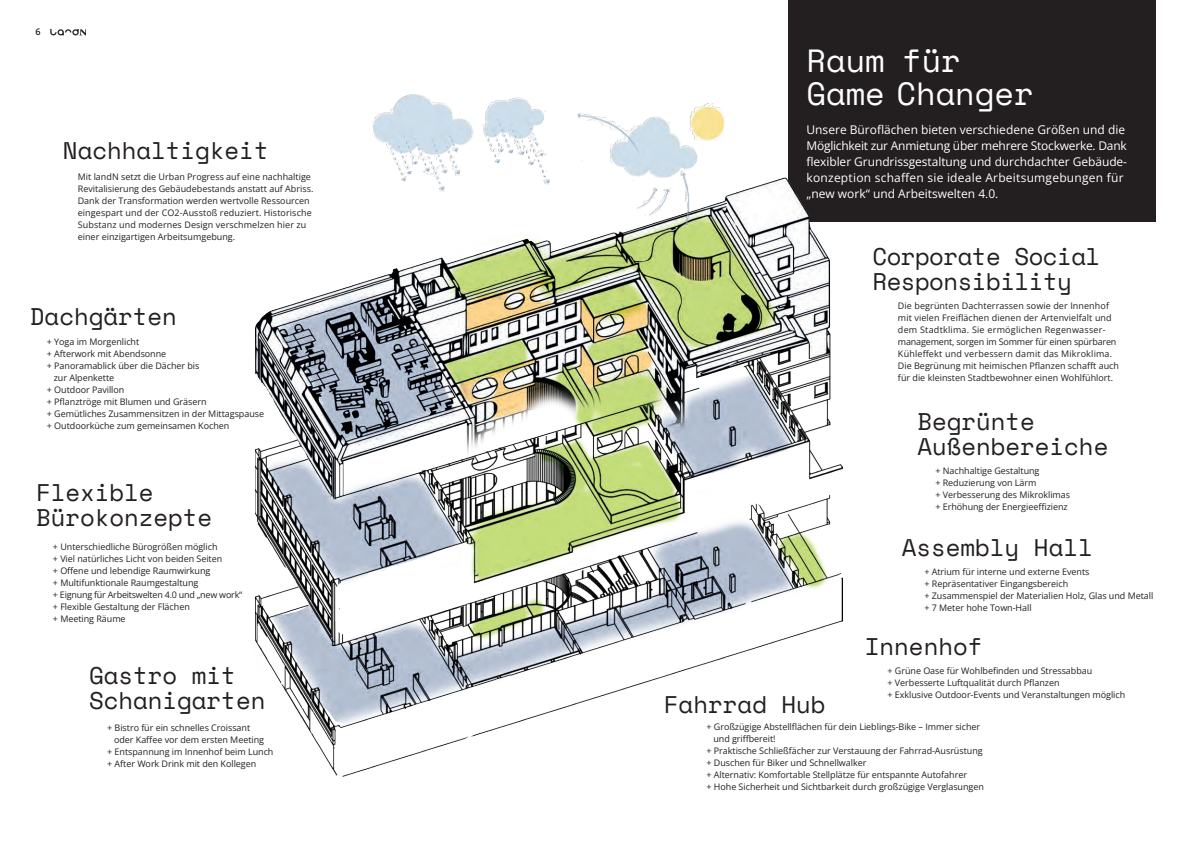
<style>
.page{position:relative;width:1191px;height:842px;background:#fff}
.page>*{position:absolute;margin:0;border:0;box-sizing:border-box;transform-origin:0 0}
.t1{font:32px/33px "Space Mono";color:#fff}
.t2{font:24px/25px "Space Mono";color:#231f20}
.t3{font:24px/25px "Space Mono";letter-spacing:-.02em;color:#231f20}
.t4{font:12px/16px "Open Sans";color:#fff}
.t5{font:9px/12px "Open Sans";letter-spacing:-.005em;color:#231f20}
.t6{font:600 9px "Open Sans";color:#231f20}
</style>
<div class="page">
<div style="left:788px;top:0;width:367px;height:221px;background:#231f20"></div>
<img style="left:256px;top:177px;width:586px;height:600px">
<img style="left:577px;top:103px;width:147px;height:122px">
<img style="left:373px;top:94px;width:179px;height:97px">
<svg style="left:50px;top:29px;width:36px;height:6px"></svg>
<p class="t6" style="left:35px;top:26px;width:7px">6</p>
<h2 class="t2" style="left:63px;top:137px;width:207px">Nachhaltigkeit</h2>
<p class="t5" style="left:78px;top:171px;width:237px">Mit landN setzt die Urban Progress auf eine nachhaltige Revitalisierung des Gebäudebestands anstatt auf Abriss.<br>Dank der Transformation werden wertvolle Ressourcen eingespart und der CO2-Ausstoß reduziert. Historische Substanz und modernes Design verschmelzen hier zu einer einzigartigen Arbeitsumgebung.</p>
<h2 class="t2" style="left:30px;top:303px;width:148px">Dachgärten</h2>
<p class="t5" style="left:47px;top:335px;width:94px">+ Yoga im Morgenlicht</p>
<p class="t5" style="left:47px;top:347px;width:121px">+ Afterwork mit Abendsonne</p>
<p class="t5" style="left:47px;top:359px;width:154px">+ Panoramablick über die Dächer bis</p>
<p class="t5" style="left:54px;top:371px;width:62px">zur Alpenkette</p>
<p class="t5" style="left:47px;top:383px;width:79px">+ Outdoor Pavillon</p>
<p class="t5" style="left:47px;top:395px;width:161px">+ Pflanztröge mit Blumen und Gräsern</p>
<p class="t5" style="left:47px;top:407px;width:219px">+ Gemütliches Zusammensitzen in der Mittagspause</p>
<p class="t5" style="left:47px;top:419px;width:184px">+ Outdoorküche zum gemeinsamen Kochen</p>
<h2 class="t2" style="left:36px;top:479px;width:178px">Flexible<br>Bürokonzepte</h2>
<p class="t5" style="left:53px;top:540px;width:191px">+ Unterschiedliche Bürogrößen möglich<br>+ Viel natürliches Licht von beiden Seiten<br>+ Offene und lebendige Raumwirkung<br>+ Multifunktionale Raumgestaltung<br>+ Eignung für Arbeitswelten 4.0 und „new work“ + Flexible Gestaltung der Flächen<br>+ Meeting Räume</p>
<h2 class="t2" style="left:89px;top:662px;width:178px">Gastro mit<br>Schanigarten</h2>
<p class="t5" style="left:107px;top:721px;width:144px">+ Bistro für ein schnelles Croissant</p>
<p class="t5" style="left:114px;top:733px;width:151px">oder Kaffee vor dem ersten Meeting</p>
<p class="t5" style="left:107px;top:745px;width:168px">+ Entspannung im Innenhof beim Lunch</p>
<p class="t5" style="left:107px;top:757px;width:151px">+ After Work Drink mit den Kollegen</p>
<h1 class="t1" style="left:806px;top:43px;width:229px">Raum für<br>Game Changer</h1>
<p class="t4" style="left:806px;top:122px;width:322px">Unsere Büroflächen bieten verschiedene Größen und die Möglichkeit zur Anmietung über mehrere Stockwerke. Dank flexibler Grundrissgestaltung und durchdachter Gebäude&shy;konzeption schaffen sie ideale Arbeitsumgebungen für „new work“ und Arbeitswelten 4.0.</p>
<h2 class="t3" style="left:872px;top:243px;width:229px">Corporate Social<br>Responsibility</h2>
<p class="t5" style="left:898px;top:299px;width:222px">Die begrünten Dachterrassen sowie der Innenhof mit vielen Freiflächen dienen der Artenvielfalt und dem Stadtklima. Sie ermöglichen Regenwasser&shy;management, sorgen im Sommer für einen spürbaren Kühleffekt und verbessern damit das Mikroklima.<br>Die Begrünung mit heimischen Pflanzen schafft auch für die kleinsten Stadtbewohner einen Wohlfühlort.</p>
<h2 class="t2" style="left:917px;top:408px;width:192px">Begrünte<br>Außenbereiche</h2>
<p class="t5" style="left:935px;top:465px;width:136px">+ Nachhaltige Gestaltung<br>+ Reduzierung von Lärm<br>+ Verbesserung des Mikroklimas + Erhöhung der Energieeffizienz</p>
<h2 class="t2" style="left:901px;top:534px;width:192px">Assembly Hall</h2>
<p class="t5" style="left:924px;top:565px;width:230px">+ Atrium für interne und externe Events<br>+ Repräsentativer Eingangsbereich<br>+ Zusammenspiel der Materialien Holz, Glas und Metall + 7 Meter hohe Town-Hall</p>
<h2 class="t2" style="left:664px;top:692px;width:163px">Fahrrad Hub</h2>
<h2 class="t2" style="left:865px;top:633px;width:119px">Innenhof</h2>
<p class="t5" style="left:887px;top:664px;width:239px">+ Grüne Oase für Wohlbefinden und Stressabbau<br>+ Verbesserte Luftqualität durch Pflanzen<br>+ Exklusive Outdoor-Events und Veranstaltungen möglich</p>
<p class="t5" style="left:706px;top:721px;width:275px">+ Großzügige Abstellflächen für dein Lieblings-Bike – Immer sicher</p>
<p class="t5" style="left:713px;top:733px;width:64px">und griffbereit!</p>
<p class="t5" style="left:706px;top:745px;width:278px">+ Praktische Schließfächer zur Verstauung der Fahrrad-Ausrüstung</p>
<p class="t5" style="left:706px;top:757px;width:161px">+ Duschen für Biker und Schnellwalker</p>
<p class="t5" style="left:706px;top:769px;width:262px">+ Alternativ: Komfortable Stellplätze für entspannte Autofahrer</p>
<p class="t5" style="left:706px;top:781px;width:279px">+ Hohe Sicherheit und Sichtbarkeit durch großzügige Verglasungen</p>
</div>
